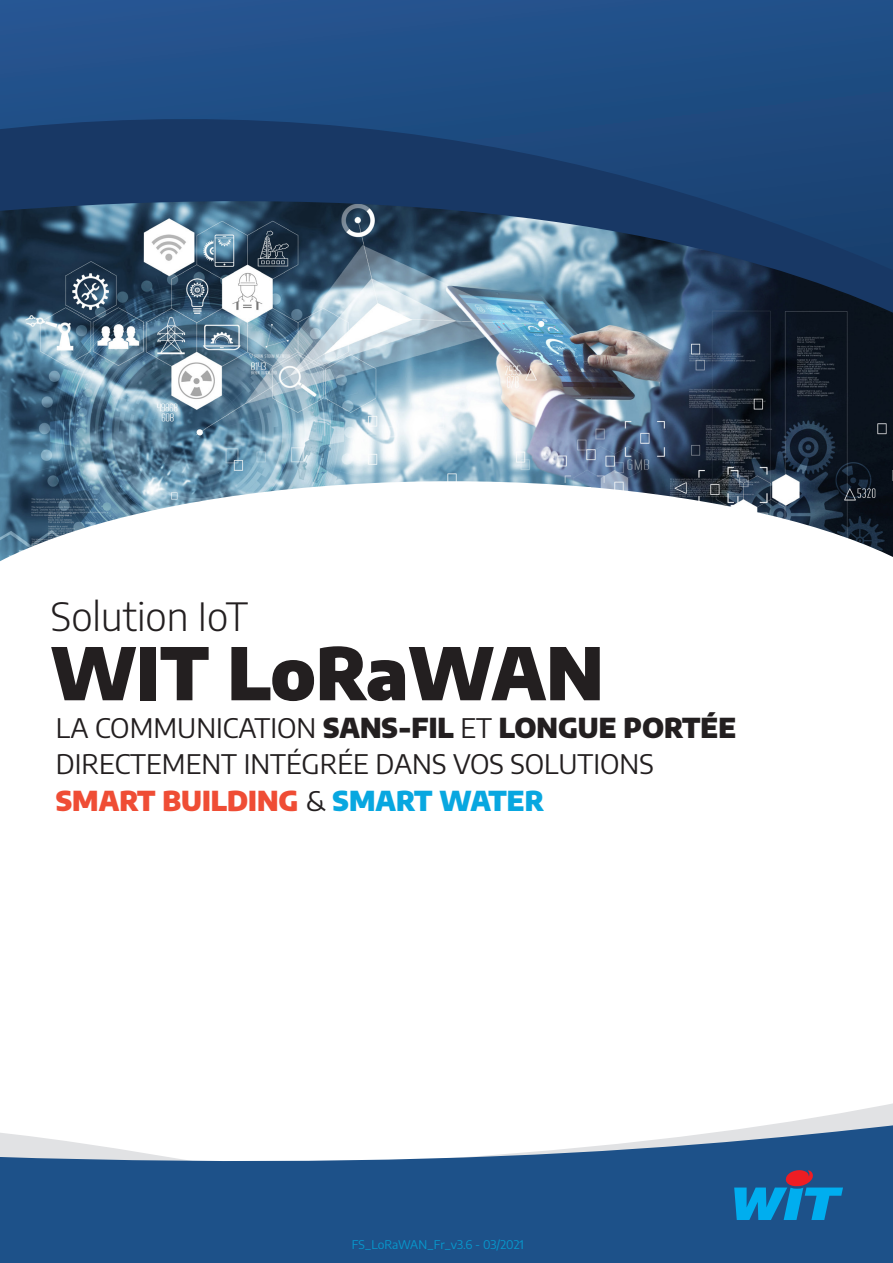
<style>
.page{position:relative;width:893px;height:1263px;background:#fff}
.page>*{position:absolute;margin:0;border:0;box-sizing:border-box;transform-origin:0 0}
.t1{font:900 72px "Encode Sans";color:#231f20}
.t2{font:300 39px "Encode Sans";color:#231f20}
.t3{font:900 27px "Encode Sans";color:#231f20}
.t4{font:27px "Encode Sans";color:#231f20}
.t5{font:900 27px "Encode Sans";color:#ef4d35}
._5_-_Puces{font:12px "Encode Sans";letter-spacing:-.005em;color:#0798cd}
.s1{font-weight:400}
.s2{font-weight:400;color:#231f20}
.s3{color:#08a7e0}
</style>
<div class="page">
<img style="left:0;top:313px;width:893px;height:168px">
<svg style="left:0;top:0;width:893px;height:313px"></svg>
<svg style="left:0;top:1103px;width:893px;height:160px;fill:#1d5189"></svg>
<svg style="left:734px;top:1169px;width:109px;height:51px"></svg>
<svg style="left:0;top:481px;width:893px;height:80px"></svg>
<p class="t2" style="left:51px;top:590px;width:199px">Solution IoT</p>
<p class="t1" style="left:51px;top:616px;width:554px">WIT LoRaWAN</p>
<p class="t3" style="left:56px;top:706px;width:682px"><span class="s1">LA COMMUNICATION</span> SANS-FIL <span class="s1">ET</span> LONGUE PORTÉE</p>
<p class="t4" style="left:56px;top:745px;width:599px">DIRECTEMENT INTÉGRÉE DANS VOS SOLUTIONS</p>
<p class="t5" style="left:56px;top:779px;width:489px">SMART BUILDING <span class="s2">&amp;</span> <span class="s3">SMART WATER</span></p>
<p class="_5_-_Puces" style="left:352px;top:1236px;width:174px">FS_LoRaWAN_Fr_v3.6 - 03/2021</p>
</div>
